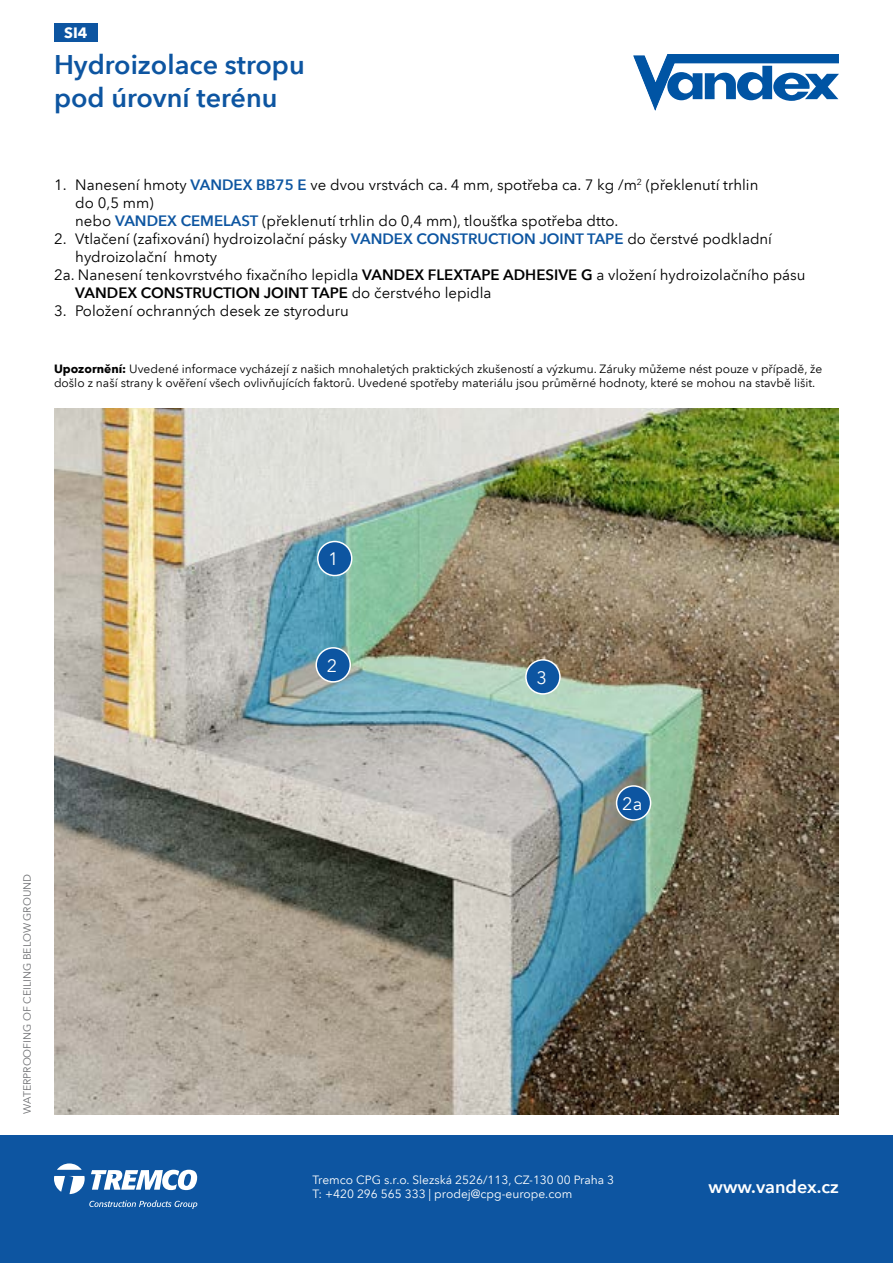
<style>
.page{position:relative;width:893px;height:1263px;background:#fff}
.page>*{position:absolute;margin:0;border:0;box-sizing:border-box;transform-origin:0 0}
.t1{font:600 27px/32.4px "Avenir Next LT Pro";color:#0d55a1}
.t2{font:600 18px "Avenir Next LT Pro";color:#fff}
.t3{font:18px "Avenir Next LT Pro";color:#fff}
.t4{font:15px/18px "Avenir Next LT Pro";color:#000}
.t5{font:600 15px "Avenir Next LT Pro";color:#000}
.t6{font:700 15px "Avenir Next LT Pro";color:#fff}
.t7{font:12px/14.4px "Avenir Next LT Pro";color:#000}
.t8{font:12px/14.4px "Avenir Next LT Pro";color:#fff}
.t9{font:10.5px "Avenir Next LT Pro";color:#6d6e71}
.s1{font-weight:600;color:#0d55a1}
.s2{font-weight:600}
.s3{font-weight:400}
.s4{font-weight:700}
</style>
<div class="page">
<div style="left:0;top:1135px;width:893px;height:128px;background:#0d55a1"></div>
<svg style="left:57px;top:1163px;width:25px;height:7px"></svg>
<svg style="left:54px;top:1176px;width:31px;height:18px"></svg>
<svg style="left:91px;top:1170px;width:106px;height:20px"></svg>
<svg style="left:89px;top:1200px;width:108px;height:9px"></svg>
<svg style="left:634px;top:54px;width:205px;height:56px"></svg>
<img style="left:54px;top:408px;width:785px;height:706px">
<div style="left:54px;top:23px;width:44px;height:19px;background:#0d55a1"></div>
<div style="left:318px;top:541px;width:34px;height:34px;background:#0d55a1;border-radius:50%"></div>
<div style="left:317px;top:541px;width:35px;height:35px;border:2px solid #fff;border-radius:50%"></div>
<div style="left:617px;top:786px;width:34px;height:34px;background:#0d55a1;border-radius:50%"></div>
<div style="left:616px;top:785px;width:35px;height:36px;border:2px solid #fff;border-radius:50%"></div>
<div style="left:316px;top:648px;width:34px;height:34px;background:#0d55a1;border-radius:50%"></div>
<div style="left:315px;top:647px;width:36px;height:36px;border:2px solid #fff;border-radius:50%"></div>
<div style="left:526px;top:660px;width:34px;height:34px;background:#0d55a1;border-radius:50%"></div>
<div style="left:525px;top:659px;width:36px;height:36px;border:2px solid #fff;border-radius:50%"></div>
<p class="t6" style="left:64px;top:24px;width:25px">SI4</p>
<h1 class="t1" style="left:54px;top:49px;width:252px">Hydroizolace stropu pod úrovní terénu</h1>
<p class="t4" style="left:75px;top:176px;width:685px;text-indent:-21px">1. Nanesení hmoty <span class="s1">VANDEX BB75 E</span> ve dvou vrstvách ca. 4 mm, spotřeba ca. 7 kg /m<sup>2</sup> (překlenutí trhlin do 0,5 mm)<br>nebo <span class="s1">VANDEX CEMELAST</span> (překlenutí trhlin do 0,4 mm), tloušťka spotřeba dtto.</p>
<p class="t4" style="left:54px;top:230px;width:720px">2. Vtlačení (zafixování) hydroizolační pásky <span class="s1">VANDEX CONSTRUCTION JOINT TAPE</span> do čerstvé podkladní</p>
<p class="t4" style="left:75px;top:248px;width:143px">hydroizolační hmoty</p>
<p class="t4" style="left:54px;top:266px;width:753px">2a. Nanesení tenkovrstvého fixačního lepidla <span class="s2">VANDEX FLEXTAPE ADHESIVE G</span> a vložení hydroizolačního pásu</p>
<p class="t5" style="left:75px;top:284px;width:418px">VANDEX CONSTRUCTION JOINT TAPE <span class="s3">do čerstvého lepidla</span></p>
<p class="t4" style="left:54px;top:302px;width:296px">3. Položení ochranných desek ze styroduru</p>
<p class="t7" style="left:54px;top:361px;width:770px"><span class="s4">Upozornění:</span> Uvedené informace vycházejí z našich mnohaletých praktických zkušeností a výzkumu. Záruky můžeme nést pouze v případě, že došlo z naší strany k ověření všech ovlivňujících faktorů. Uvedené spotřeby materiálu jsou průměrné hodnoty, které se mohou na stavbě lišit.</p>
<p class="t9" style="left:21px;top:1114px;width:242px;rotate:-90deg">WATERPROOFING OF CEILING BELOW GROUND</p>
<p class="t3" style="left:328px;top:548px;width:12px">1</p>
<p class="t3" style="left:327px;top:655px;width:12px">2</p>
<p class="t3" style="left:536px;top:667px;width:12px">3</p>
<p class="t3" style="left:622px;top:793px;width:22px">2a</p>
<p class="t8" style="left:313px;top:1172px;width:303px">Tremco CPG s.r.o. Slezská 2526/113, CZ-130 00 Praha 3<br>T: +420 296 565 333 | prodej@cpg-europe.com</p>
<p class="t2" style="left:708px;top:1176px;width:132px">www.vandex.cz</p>
</div>
